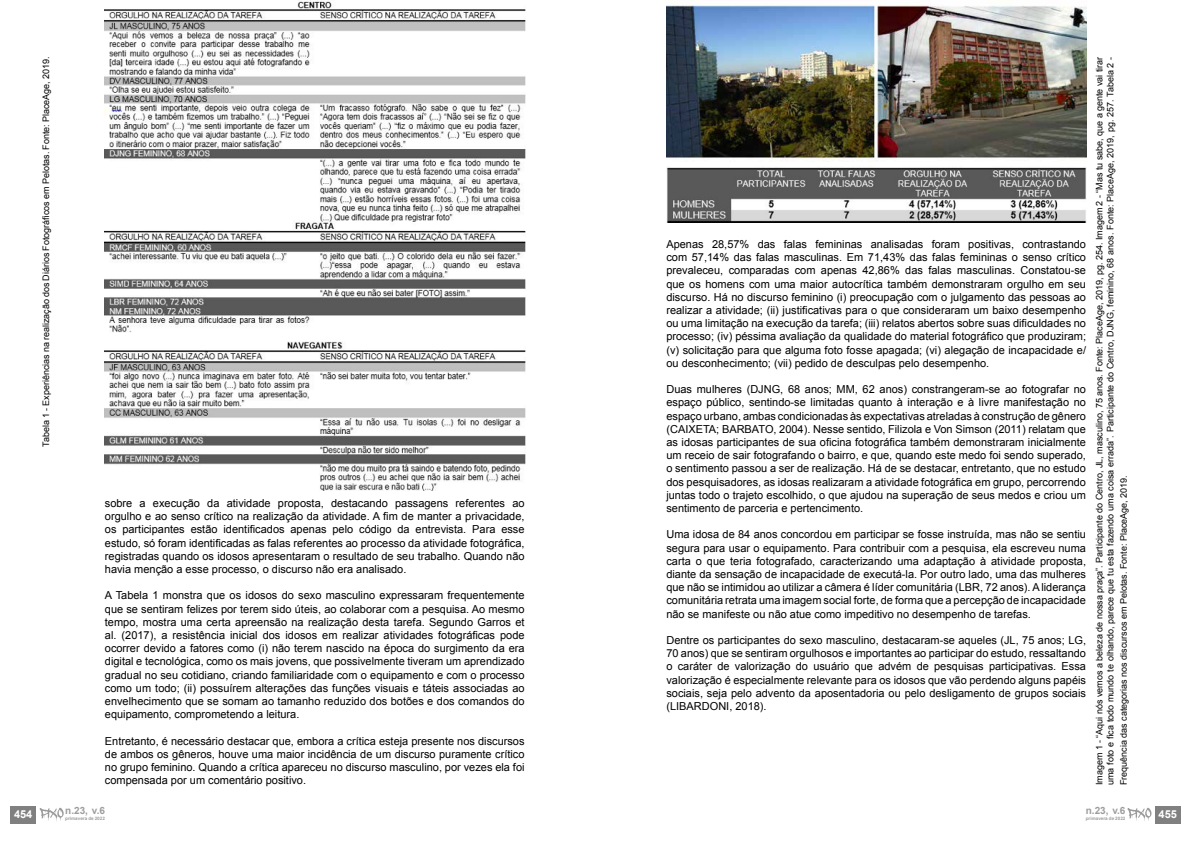
<style>
.page{position:relative;width:1191px;height:842px;background:#fff}
.page>*{position:absolute;margin:0;border:0;box-sizing:border-box;transform-origin:0 0}
.t1{font:11px/13.2px "Arial";color:#000;text-align:justify}
.t2{font:700 11px "Arial";color:#fff}
.t3{font:700 10px "Arial";color:#9d9d9c}
.t4{font:9px/10.8px "Arial";color:#000}
.t5{font:700 4.6px "Arial";color:#9d9d9c}
</style>
<div class="page">
<div style="left:1155px;top:806px;width:25px;height:17px;background:#808080"></div>
<svg style="left:1127px;top:808px;width:24px;height:13px"></svg>
<div style="left:11px;top:806px;width:25px;height:17px;background:#808080"></div>
<svg style="left:40px;top:808px;width:24px;height:13px"></svg>
<img style="left:666px;top:0;width:420px;height:161px">
<img style="left:666px;top:167px;width:420px;height:55px">
<img style="left:105px;top:1px;width:420px;height:331px">
<img style="left:105px;top:342px;width:420px;height:148px">
<p class="t2" style="left:14px;top:807px;width:20px">454</p>
<p class="t4" style="left:41px;top:446px;width:391px;rotate:-90deg">Tabela 1 - Experiências na realização dos Diários Fotográficos em Pelotas. Fonte: PlaceAge, 2019.</p>
<p class="t4" style="left:1094px;top:785px;width:730px;rotate:-90deg">Imagem 1 - “Aqui nós vemos a beleza de nossa praça”. Participante do Centro, JL, masculino, 75 anos. Fonte: PlaceAge, 2019, pg. 254. Imagem 2 - “Mas tu sabe, que a gente vai tirar uma foto e fica todo mundo te olhando, parece que tu esta fazendo uma coisa errada”. Participante do Centro, DJNG, feminino, 68 anos. Fonte: PlaceAge, 2019, pg. 257. Tabela 2 -</p>
<p class="t1" style="left:666px;top:238px;width:421px">Apenas 28,57% das falas femininas analisadas foram positivas, contrastando com 57,14% das falas masculinas. Em 71,43% das falas femininas o senso crítico prevaleceu, comparadas com apenas 42,86% das falas masculinas. Constatou-se que os homens com uma maior autocrítica também demonstraram orgulho em seu discurso. Há no discurso feminino (i) preocupação com o julgamento das pessoas ao realizar a atividade; (ii) justificativas para o que consideraram um baixo desempenho ou uma limitação na execução da tarefa; (iii) relatos abertos sobre suas dificuldades no processo; (iv) péssima avaliação da qualidade do material fotográfico que produziram; (v) solicitação para que alguma foto fosse apagada; (vi) alegação de incapacidade e/ ou desconhecimento; (vii) pedido de desculpas pelo desempenho.</p>
<p class="t1" style="left:666px;top:383px;width:421px">Duas mulheres (DJNG, 68 anos; MM, 62 anos) constrangeram-se ao fotografar no espaço público, sentindo-se limitadas quanto à interação e à livre manifestação no espaço urbano, ambas condicionadas às expectativas atreladas à construção de gênero (CAIXETA; BARBATO, 2004). Nesse sentido, Filizola e Von Simson (2011) relatam que as idosas participantes de sua oficina fotográfica também demonstraram inicialmente um receio de sair fotografando o bairro, e que, quando este medo foi sendo superado, o sentimento passou a ser de realização. Há de se destacar, entretanto, que no estudo dos pesquisadores, as idosas realizaram a atividade fotográfica em grupo, percorrendo juntas todo o trajeto escolhido, o que ajudou na superação de seus medos e criou um sentimento de parceria e pertencimento.</p>
<p class="t1" style="left:666px;top:528px;width:421px">Uma idosa de 84 anos concordou em participar se fosse instruída, mas não se sentiu segura para usar o equipamento. Para contribuir com a pesquisa, ela escreveu numa carta o que teria fotografado, caracterizando uma adaptação à atividade proposta, diante da sensação de incapacidade de executá-la. Por outro lado, uma das mulheres que não se intimidou ao utilizar a câmera é líder comunitária (LBR, 72 anos). A liderança comunitária retrata uma imagem social forte, de forma que a percepção de incapacidade não se manifeste ou não atue como impeditivo no desempenho de tarefas.</p>
<p class="t1" style="left:666px;top:634px;width:421px">Dentre os participantes do sexo masculino, destacaram-se aqueles (JL, 75 anos; LG, 70 anos) que se sentiram orgulhosos e importantes ao participar do estudo, ressaltando o caráter de valorização do usuário que advém de pesquisas participativas. Essa valorização é especialmente relevante para os idosos que vão perdendo alguns papéis sociais, seja pelo advento da aposentadoria ou pelo desligamento de grupos sociais (LIBARDONI, 2018).</p>
<p class="t4" style="left:1118px;top:785px;width:312px;rotate:-90deg">Frequência das categorias nos discursos em Pelotas. Fonte: PlaceAge, 2019.</p>
<p class="t1" style="left:105px;top:497px;width:421px">sobre a execução da atividade proposta, destacando passagens referentes ao orgulho e ao senso crítico na realização da atividade. A fim de manter a privacidade, os participantes estão identificados apenas pelo código da entrevista. Para esse estudo, só foram identificadas as falas referentes ao processo da atividade fotográfica, registradas quando os idosos apresentaram o resultado de seu trabalho. Quando não havia menção a esse processo, o discurso não era analisado.</p>
<p class="t1" style="left:105px;top:589px;width:421px">A Tabela 1 monstra que os idosos do sexo masculino expressaram frequentemente que se sentiram felizes por terem sido úteis, ao colaborar com a pesquisa. Ao mesmo tempo, mostra uma certa apreensão na realização desta tarefa. Segundo Garros et al. (2017), a resistência inicial dos idosos em realizar atividades fotográficas pode ocorrer devido a fatores como (i) não terem nascido na época do surgimento da era digital e tecnológica, como os mais jovens, que possivelmente tiveram um aprendizado gradual no seu cotidiano, criando familiaridade com o equipamento e com o processo como um todo; (ii) possuírem alterações das funções visuais e táteis associadas ao envelhecimento que se somam ao tamanho reduzido dos botões e dos comandos do equipamento, comprometendo a leitura.</p>
<p class="t1" style="left:105px;top:734px;width:421px">Entretanto, é necessário destacar que, embora a crítica esteja presente nos discursos de ambos os gêneros, houve uma maior incidência de um discurso puramente crítico no grupo feminino. Quando a crítica apareceu no discurso masculino, por vezes ela foi compensada por um comentário positivo.</p>
<p class="t3" style="left:65px;top:804px;width:41px">n.23, v.6</p>
<p class="t5" style="left:65px;top:815px;width:41px">primavera de 2022</p>
<p class="t3" style="left:1085px;top:804px;width:41px">n.23, v.6</p>
<p class="t5" style="left:1085px;top:815px;width:41px">primavera de 2022</p>
<p class="t2" style="left:1158px;top:807px;width:20px">455</p>
</div>
